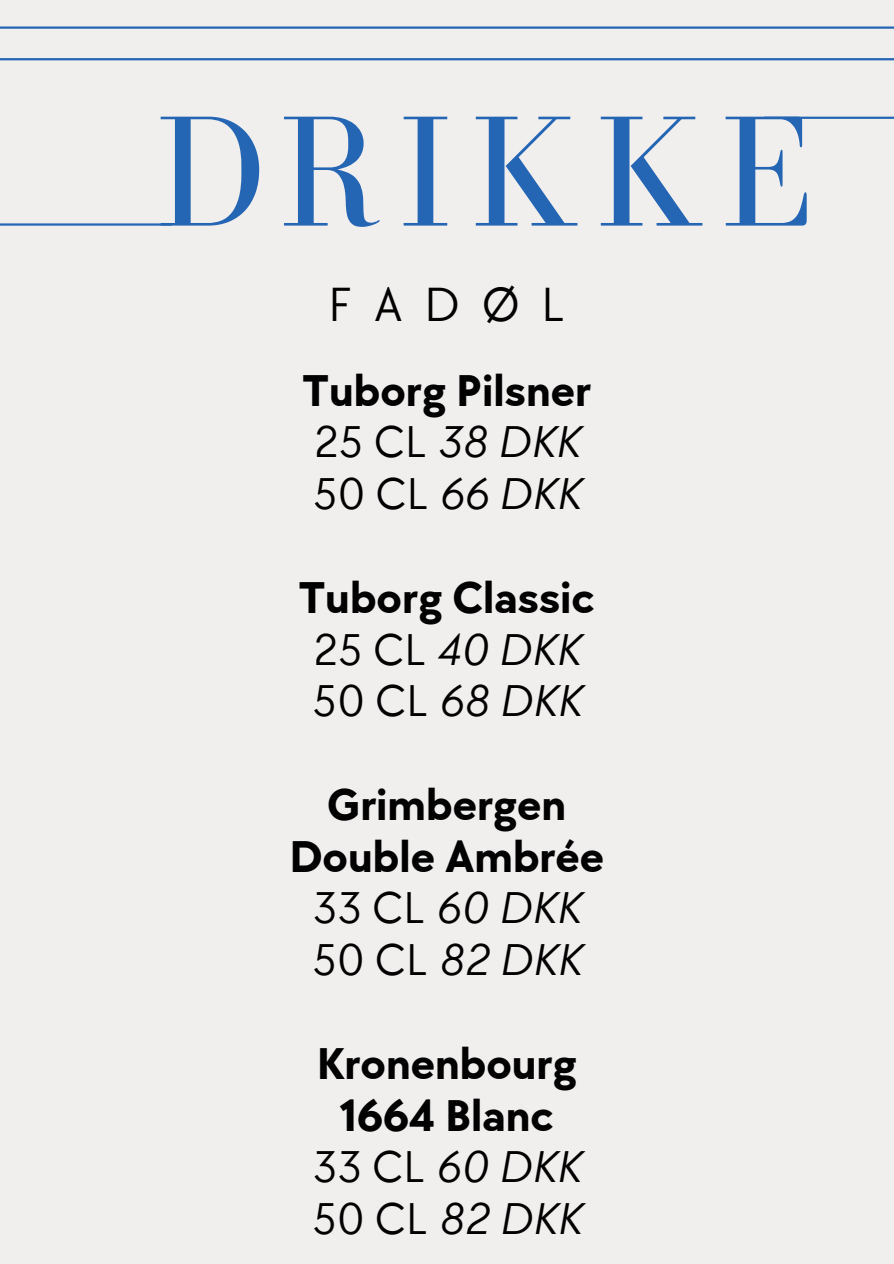
<style>
.page{position:relative;width:894px;height:1264px;background:#fff}
.page>*{position:absolute;margin:0;border:0;box-sizing:border-box;transform-origin:0 0}
.t1{font:162px "Bodoni FLF";letter-spacing:.1em;color:#2466b3}
.t2{font:49.5px "TT Chocolates";letter-spacing:.435em;color:#000}
.t3{font:italic 45.9px "TT Chocolates";color:#000}
.t4{font:700 45.9px "TT Chocolates";color:#000}
.s1{font-style:normal}
</style>
<div class="page">
<div style="left:0;top:0;width:893px;height:1263px;background:#f1eeee"></div>
<hr style="left:0;top:26px;width:893px;height:3px;background:#2466b3">
<hr style="left:0;top:58px;width:893px;height:2px;background:#2466b3">
<hr style="left:0;top:223px;width:172px;height:3px;background:#2466b3">
<hr style="left:764px;top:117px;width:129px;height:2px;background:#2466b3">
<p class="t1" style="left:155px;top:84px;width:659px">DRIKKE</p>
<p class="t2" style="left:328px;top:276px;width:238px">FADØL</p>
<p class="t4" style="left:302px;top:364px;width:290px">Tuborg Pilsner</p>
<h1 class="t3" style="left:314px;top:416px;width:267px"><span class="s1">25 CL</span> 38 DKK</h1>
<p class="t3" style="left:313px;top:468px;width:269px"><span class="s1">50 CL</span> 66 DKK</p>
<p class="t4" style="left:299px;top:571px;width:297px">Tuborg Classic</p>
<h2 class="t3" style="left:313px;top:623px;width:268px"><span class="s1">25 CL</span> 40 DKK</h2>
<p class="t3" style="left:312px;top:675px;width:270px"><span class="s1">50 CL</span> 68 DKK</p>
<p class="t4" style="left:327px;top:778px;width:240px">Grimbergen</p>
<p class="t4" style="left:289px;top:830px;width:316px">Double Ambrée</p>
<p class="t3" style="left:313px;top:882px;width:268px"><span class="s1">33 CL</span> 60 DKK</p>
<p class="t3" style="left:312px;top:933px;width:270px"><span class="s1">50 CL</span> 82 DKK</p>
<p class="t4" style="left:317px;top:1037px;width:261px">Kronenbourg</p>
<p class="t4" style="left:340px;top:1089px;width:215px">1664 Blanc</p>
<p class="t3" style="left:313px;top:1140px;width:268px"><span class="s1">33 CL</span> 60 DKK</p>
<p class="t3" style="left:312px;top:1192px;width:270px"><span class="s1">50 CL</span> 82 DKK</p>
</div>
